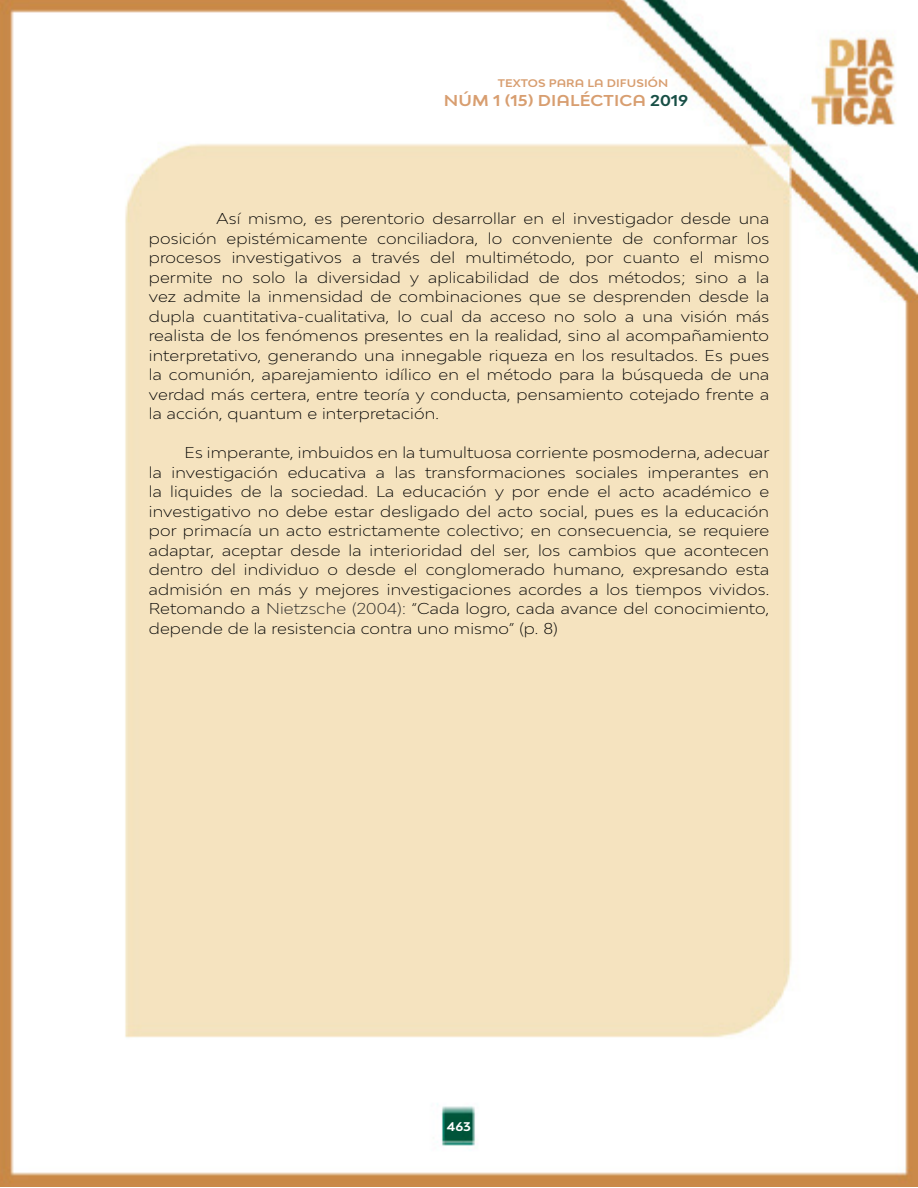
<style>
.page{position:relative;width:918px;height:1188px;background:#fff}
.page>*{position:absolute;margin:0;border:0;box-sizing:border-box;transform-origin:0 0}
.t1{font:300 expanded 15px/19.5px "Bw Modelica";letter-spacing:.01em;color:#000;text-align:justify}
.t2{font:700 expanded 15px "Bw Modelica SS01";letter-spacing:.01em;color:#d89e70}
.t3{font:700 expanded 12px "Bw Modelica SS01";color:#fff}
.t4{font:700 expanded 10.5px "Bw Modelica SS01";letter-spacing:.01em;color:#d89e70}
.s1{color:#184f46}
.s2{color:#222}
</style>
<div class="page">
<img style="left:0;top:0;width:918px;height:1187px">
<p class="t4" style="left:498px;top:76px;width:172px">TEXTOS PARA LA DIFUSIÓN</p>
<p class="t2" style="left:444px;top:91px;width:246px">NÚM 1 (15) DIALÉCTICA <span class="s1">2019</span></p>
<p class="t1" style="left:149px;top:209px;width:622px;text-indent:68px">Así mismo, es perentorio desarrollar en el investigador desde una posición epistémicamente conciliadora, lo conveniente de conformar los procesos investigativos a través del multimétodo, por cuanto el mismo permite no solo la diversidad y aplicabilidad de dos métodos; sino a la vez admite la inmensidad de combinaciones que se desprenden desde la dupla cuantitativa-cualitativa, lo cual da acceso no solo a una visión más realista de los fenómenos presentes en la realidad, sino al acompañamiento interpretativo, generando una innegable riqueza en los resultados. Es pues la comunión, aparejamiento idílico en el método para la búsqueda de una verdad más certera, entre teoría y conducta, pensamiento cotejado frente a la acción, quantum e interpretación.</p>
<p class="t1" style="left:149px;top:443px;width:622px;text-indent:36px">Es imperante, imbuidos en la tumultuosa corriente posmoderna, adecuar la investigación educativa a las transformaciones sociales imperantes en la liquides de la sociedad. La educación y por ende el acto académico e investigativo no debe estar desligado del acto social, pues es la educación por primacía un acto estrictamente colectivo; en consecuencia, se requiere adaptar, aceptar desde la interioridad del ser, los cambios que acontecen dentro del individuo o desde el conglomerado humano, expresando esta admisión en más y mejores investigaciones acordes a los tiempos vividos.<br>Retomando a <span class="s2">Nietzsche (2004):</span> “Cada logro, cada avance del conocimiento, depende de la resistencia contra uno mismo” (p. 8)</p>
<p class="t3" style="left:447px;top:1119px;width:26px">463</p>
</div>
